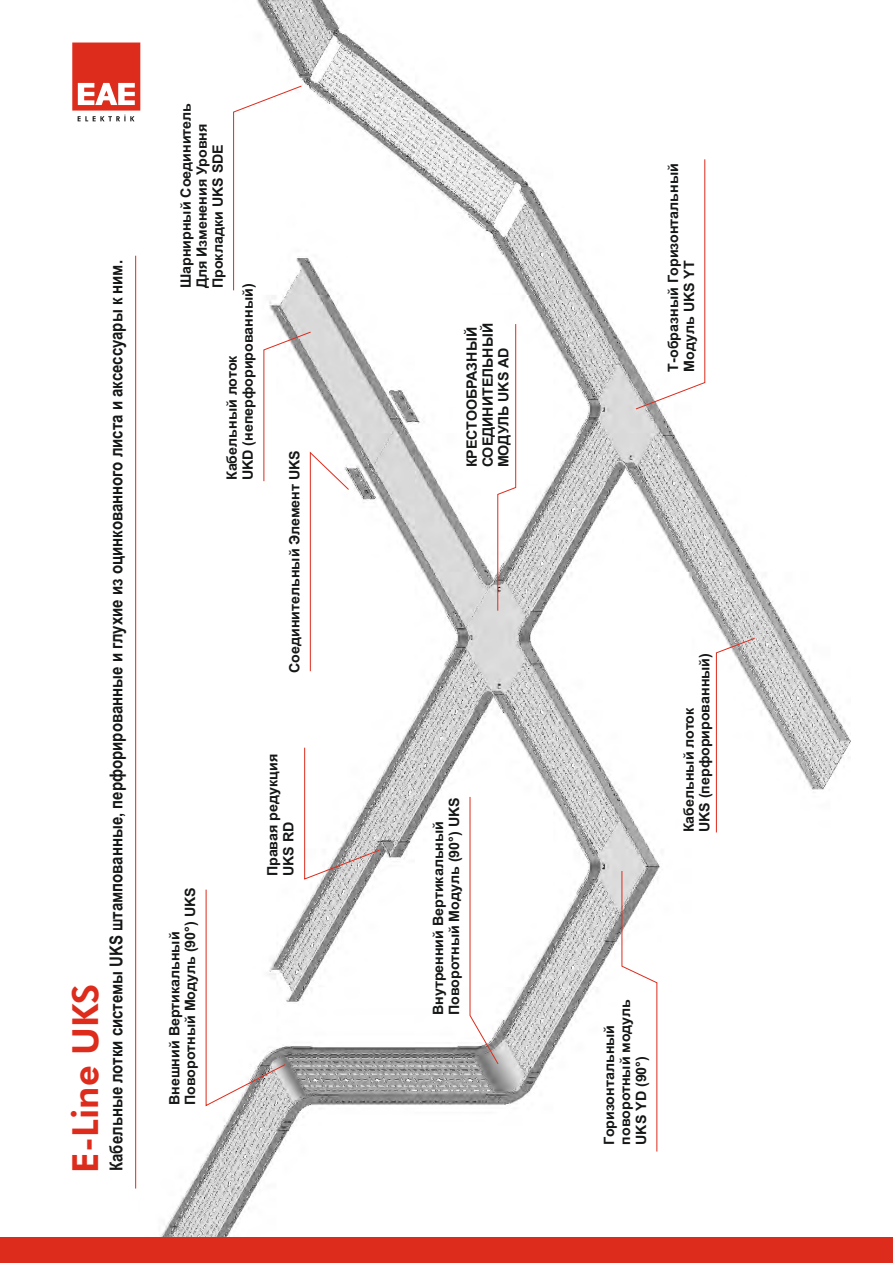
<style>
.page{position:relative;width:893px;height:1263px;background:#fff}
.page>*{position:absolute;margin:0;border:0;box-sizing:border-box;transform-origin:0 0}
.t1{font:800 36px "Futura BT";color:#dd2b1c}
.t2{font:700 17.85px "Arial";color:#151616;scale:.84 1}
.t3{font:700 14.25px/15.9px "Arial";color:#151616}
</style>
<div class="page">
<img style="left:138px;top:0;width:712px;height:1237px">
<div style="left:0;top:1237px;width:893px;height:26px;background:#dd2b1c"></div>
<svg style="left:72px;top:43px;width:68px;height:78px"></svg>
<hr style="left:135px;top:256px;width:1px;height:932px;background:#dd2b1c">
<svg style="left:635px;top:159px;width:70px;height:250px"></svg>
<svg style="left:233px;top:86px;width:69px;height:205px"></svg>
<svg style="left:716px;top:638px;width:39px;height:195px"></svg>
<svg style="left:263px;top:331px;width:86px;height:341px"></svg>
<svg style="left:206px;top:889px;width:80px;height:217px"></svg>
<svg style="left:470px;top:796px;width:29px;height:268px"></svg>
<svg style="left:304px;top:747px;width:76px;height:132px"></svg>
<svg style="left:621px;top:870px;width:36px;height:282px"></svg>
<svg style="left:497px;top:324px;width:19px;height:287px"></svg>
<p class="t1" style="left:71px;top:1173px;width:191px;rotate:-90deg">E-Line UKS</p>
<p class="t2" style="left:109px;top:1171px;width:1086px;rotate:-90deg">Кабельные лотки системы UKS штампованные, перфорированные и глухие из оцинкованного листа и аксессуары к ним.</p>
<p class="t3" style="left:179px;top:288px;width:187px;rotate:-90deg">Шарнирный Соединитель<br>Для Изменения Уровня<br>Прокладки UKS SDE</p>
<p class="t3" style="left:225px;top:480px;width:198px;rotate:-90deg">Кабельный лоток<br>UKD (неперфорированный)</p>
<p class="t3" style="left:288px;top:673px;width:224px;rotate:-90deg">Соединительный Элемент UKS</p>
<p class="t3" style="left:168px;top:1105px;width:219px;rotate:-90deg">Внешний Вертикальный<br>Поворотный Модуль (90°) UKS</p>
<p class="t3" style="left:266px;top:876px;width:124px;rotate:-90deg">Правая редукция<br>UKS RD</p>
<p class="t3" style="left:465px;top:467px;width:146px;rotate:-90deg">КРЕСТООБРАЗНЫЙ<br>СОЕДИНИТЕЛЬНЫЙ</p>
<p class="t3" style="left:497px;top:467px;width:121px;rotate:-90deg">МОДУЛЬ UKS AD</p>
<p class="t3" style="left:432px;top:1015px;width:219px;rotate:-90deg">Внутренний Вертикальный<br>Поворотный Модуль (90°) UKS</p>
<p class="t3" style="left:667px;top:372px;width:210px;rotate:-90deg">Т-образный Горизонтальный<br>Модуль UKS YT</p>
<p class="t3" style="left:682px;top:832px;width:181px;rotate:-90deg">Кабельный лоток<br>UKS (перфорированный)</p>
<p class="t3" style="left:603px;top:1145px;width:147px;rotate:-90deg">Горизонтальный поворотный модуль<br>UKS YD (90°)</p>
</div>
